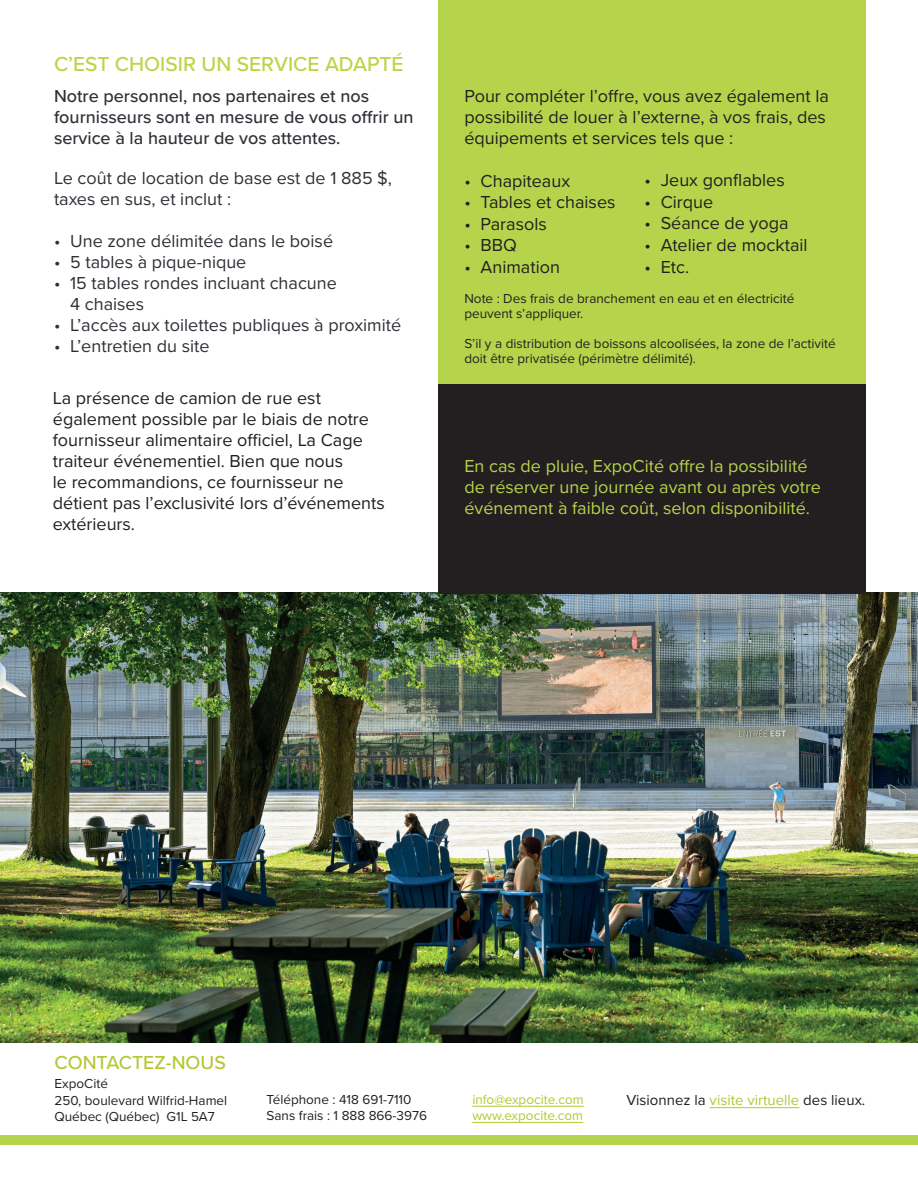
<style>
.page{position:relative;width:918px;height:1188px;background:#fff}
.page>*{position:absolute;margin:0;border:0;box-sizing:border-box;transform-origin:0 0}
.t1{font:500 21px "Proxima Nova";color:#c0d245}
.t2{font:500 19.5px "Proxima Nova";color:#b5c834}
.t3{font:18px/21px "Proxima Nova";color:#231f20}
.t4{font:18px/21px "Proxima Nova";color:#2d3137}
.t5{font:18px/21px "Proxima Nova";color:#b5d44b}
.t6{font:500 18px/21px "Proxima Nova";color:#2d3137}
.t7{font:15px "Proxima Nova";color:#231f20}
.t8{font:13.5px/16.2px "Proxima Nova";color:#231f20}
.t9{font:13.5px/16.2px "Proxima Nova";color:#b5c834}
.s1{color:#b5c834}
</style>
<div class="page">
<div style="left:438px;top:0;width:428px;height:594px;background:#b5d44b"></div>
<img style="left:0;top:593px;width:918px;height:449px">
<div style="left:0;top:1135px;width:918px;height:10px;background:#b5d44b"></div>
<hr style="left:472px;top:1106px;width:112px;height:1px;background:#b5c834">
<hr style="left:472px;top:1122px;width:111px;height:1px;background:#b5c834">
<hr style="left:710px;top:1107px;width:89px;height:1px;background:#b5c834">
<div style="left:438px;top:384px;width:428px;height:210px;background:#231f20"></div>
<p class="t1" style="left:54px;top:48px;width:351px">C’EST CHOISIR UN SERVICE ADAPTÉ</p>
<p class="t6" style="left:54px;top:85px;width:361px">Notre personnel, nos partenaires et nos fournisseurs sont en mesure de vous offrir un service à la hauteur de vos attentes.</p>
<p class="t4" style="left:54px;top:167px;width:340px">Le coût de location de base est de 1 885 $, taxes en sus, et inclut :</p>
<p class="t4" style="left:54px;top:230px;width:281px">• Une zone délimitée dans le boisé</p>
<p class="t4" style="left:54px;top:251px;width:194px">• 5 tables à pique-nique</p>
<p class="t4" style="left:70px;top:272px;width:268px;text-indent:-16px">• 15 tables rondes incluant chacune<br>4 chaises</p>
<p class="t4" style="left:54px;top:314px;width:349px">• L’accès aux toilettes publiques à proximité</p>
<p class="t4" style="left:54px;top:335px;width:157px">• L’entretien du site</p>
<p class="t3" style="left:53px;top:386px;width:334px">La présence de camion de rue est également possible par le biais de notre fournisseur alimentaire officiel, La Cage traiteur événementiel. Bien que nous<br>le recommandions, ce fournisseur ne détient pas l’exclusivité lors d’événements extérieurs.</p>
<p class="t3" style="left:464px;top:85px;width:366px">Pour compléter l’offre, vous avez également la possibilité de louer à l’externe, à vos frais, des équipements et services tels que :</p>
<p class="t3" style="left:464px;top:169px;width:107px">• Chapiteaux</p>
<p class="t3" style="left:464px;top:191px;width:153px">• Tables et chaises</p>
<p class="t3" style="left:464px;top:213px;width:84px">• Parasols</p>
<p class="t3" style="left:464px;top:234px;width:54px">• BBQ</p>
<p class="t3" style="left:464px;top:256px;width:97px">• Animation</p>
<p class="t8" style="left:464px;top:290px;width:332px;line-height:15px">Note : Des frais de branchement en eau et en électricité peuvent s’appliquer.</p>
<p class="t8" style="left:464px;top:335px;width:373px;line-height:15px">S’il y a distribution de boissons alcoolisées, la zone de l’activité doit être privatisée (périmètre délimité).</p>
<p class="t3" style="left:645px;top:169px;width:142px">• Jeux gonflables</p>
<p class="t3" style="left:645px;top:191px;width:70px">• Cirque</p>
<p class="t3" style="left:645px;top:212px;width:146px">• Séance de yoga</p>
<p class="t3" style="left:645px;top:234px;width:165px">• Atelier de mocktail</p>
<p class="t3" style="left:645px;top:255px;width:46px">• Etc.</p>
<p class="t5" style="left:464px;top:455px;width:358px">En cas de pluie, ExpoCité offre la possibilité de réserver une journée avant ou après votre événement à faible coût, selon disponibilité.</p>
<p class="t2" style="left:55px;top:1048px;width:173px">CONTACTEZ-NOUS</p>
<p class="t8" style="left:55px;top:1075px;width:174px">ExpoCité<br>250, boulevard Wilfrid-Hamel<br>Québec (Québec) G1L 5A7</p>
<p class="t8" style="left:267px;top:1091px;width:162px">Téléphone : 418 691-7110<br>Sans frais : 1 888 866-3976</p>
<p class="t9" style="left:472px;top:1091px;width:113px">info@expocite.com www.expocite.com</p>
<p class="t7" style="left:626px;top:1089px;width:241px">Visionnez la <span class="s1">visite virtuelle</span> des lieux.</p>
</div>
